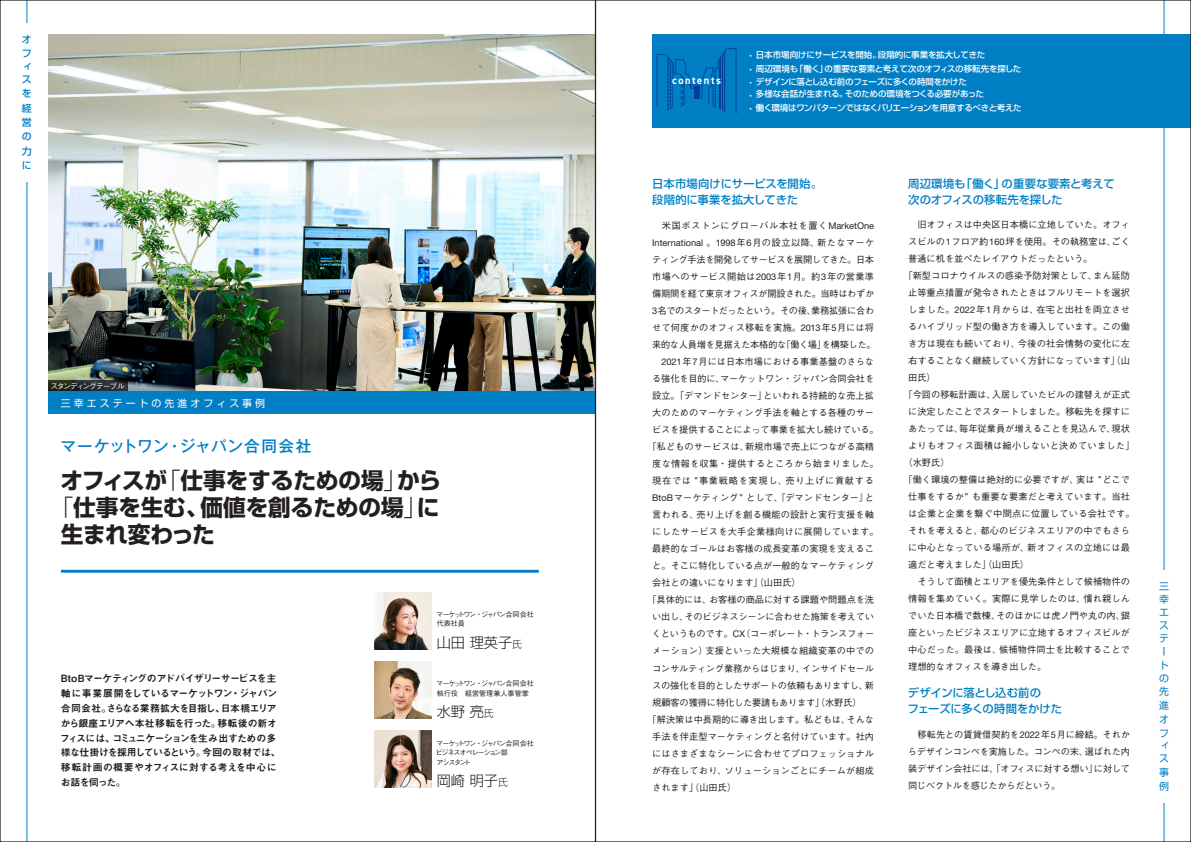
<style>
.page{position:relative;width:1191px;height:842px;background:#fff}
.page>*{position:absolute;margin:0;border:0;box-sizing:border-box;transform-origin:0 0}
.t1{font:700 22.7px "P Shin Go Pr 6 N";letter-spacing:-.01em;color:#231f20}
.t2{font:700 22.7px "P Shin Go Pr 6 N";letter-spacing:-.03em;color:#231f20}
.t3{font:500 15.6px "Gothic MB101 Pr 6 N";letter-spacing:.045em;color:#007fc5}
.t4{font:300 14.2px "P Shin Go Pr 6 N";color:#231f20}
._01_2行小見出し{font:500 11.3px/15.6px "P Shin Go Pr 6 N";letter-spacing:-.01em;color:#007fc5}
.t5{font:700 10.6px "DIN2014";letter-spacing:.145em;color:#fff}
.t6{font:9.9px/14.9px "Midashi Go Pr 6 N MB31";letter-spacing:-.045em;color:#231f20}
.t7{font:9.9px/13.2px "P Shin Go Pr 6 N";color:#007fc5}
.t8{font:9.9px "P Shin Go Pr 6 N";letter-spacing:.305em;color:#fff}
.t9{font:500 9.9px/14.4px "P Shin Go Pr 6 N";color:#007fc5;text-align:justify}
.t10{font:500 9.2px/17px "Gothic BBB Pr 6 N";color:#231f20;text-align:justify}
.t11{font:500 9.2px/17px "Gothic BBB Pr 6 N";letter-spacing:-.025em;color:#231f20}
.t12{font:500 9.2px "Gothic BBB Pr 6 N";letter-spacing:.025em;color:#231f20}
.t13{font:500 8.5px "P Shin Go Pr 6 N";letter-spacing:-.03em;color:#fff}
.t14{font:500 7.8px "Gothic BBB Pr 6 N";letter-spacing:-.145em;color:#fff}
.t15{font:500 7.1px "Gothic BBB Pr 6 N";letter-spacing:-.135em;color:#231f20}
.t16{font:500 7.1px "Gothic BBB Pr 6 N";color:#231f20}
.t17{font:500 7.1px "Gothic BBB Pr 6 N";letter-spacing:-.165em;color:#231f20}
.s1{font-weight:300}
.s2{font-size:9.9px}
.s3{font-family:"Helvetica Neue LT Std";font-weight:400}
</style>
<div class="page">
<hr style="left:27px;top:0;width:1px;height:842px;background:#007fc5">
<img style="left:48px;top:34px;width:545px;height:357px">
<hr style="left:1163px;top:0;width:1px;height:842px;background:#007fc5">
<div style="left:652px;top:34px;width:539px;height:94px;background:#007fc5"></div>
<svg style="left:656px;top:48px;width:80px;height:65px"></svg>
<hr style="left:719px;top:60px;width:1px;height:48px;background:#007fc5">
<hr style="left:720px;top:58px;width:1px;height:51px;background:#007fc5">
<hr style="left:722px;top:55px;width:1px;height:55px;background:#007fc5">
<hr style="left:724px;top:52px;width:1px;height:59px;background:#007fc5">
<hr style="left:61px;top:570px;width:478px;height:3px;background:#007fc5">
<div style="left:1151px;top:570px;width:25px;height:232px;background:#fff"></div>
<img style="left:374px;top:731px;width:57px;height:56px">
<img style="left:374px;top:662px;width:57px;height:56px">
<img style="left:374px;top:592px;width:57px;height:57px">
<div style="left:48px;top:391px;width:547px;height:23px;background:#007fc5"></div>
<svg style="left:48px;top:381px;width:80px;height:10px"></svg>
<p class="t9" style="left:22px;top:32px;width:11px;line-height:13.4px">オフィス</p>
<p class="t9" style="left:22px;top:86px;width:11px">を経営の力に</p>
<p class="t14" style="left:50px;top:380px;width:76px">スタンディングテーブル</p>
<p class="t8" style="left:61px;top:395px;width:206px">三幸エステートの先進オフィス事例</p>
<p class="t3" style="left:61px;top:433px;width:252px">マーケットワン・ジャパン合同会社</p>
<p class="t1" style="left:61px;top:462px;width:382px">オフィスが<span class="s1">「</span>仕事をするための場<span class="s1">」</span>から</p>
<p class="t1" style="left:50px;top:489px;width:390px"><span class="s1">「</span>仕事を生む、価値を創るための場<span class="s1">」</span>に</p>
<p class="t2" style="left:61px;top:516px;width:155px">生まれ変わった</p>
<p class="t6" style="left:60px;top:670px;width:222px">BtoBマーケティングのアドバイザリーサービスを主軸に事業展開をしているマーケットワン・ジャパン合同会社。さらなる業務拡大を目指し、日本橋エリアから銀座エリアへ本社移転を行った。移転後の新オフィスには、コミュニケーションを生み出すための多様な仕掛けを採用しているという。今回の取材では、移転計画の概要やオフィスに対する考えを中心にお話を伺った。</p>
<p class="t15" style="left:436px;top:609px;width:99px">マーケットワン・ジャパン合同会社</p>
<p class="t15" style="left:437px;top:618px;width:30px">代表社員</p>
<p class="t4" style="left:437px;top:630px;width:87px">山田 理英子<span class="s2">氏</span></p>
<p class="t15" style="left:436px;top:678px;width:99px">マーケットワン・ジャパン合同会社</p>
<p class="t16" style="left:437px;top:687px;width:94px">執行役　経営管理兼人事管掌</p>
<p class="t4" style="left:437px;top:699px;width:59px">水野 亮<span class="s2">氏</span></p>
<p class="t15" style="left:436px;top:738px;width:99px">マーケットワン・ジャパン合同会社</p>
<p class="t17" style="left:436px;top:747px;width:74px">ビジネスオペレーション部</p>
<p class="t15" style="left:436px;top:756px;width:36px">アシスタント</p>
<p class="t4" style="left:437px;top:769px;width:73px">岡崎 明子<span class="s2">氏</span></p>
<p class="t5" style="left:672px;top:74px;width:51px">contents</p>
<p class="t13" style="left:746px;top:48px;width:240px">・ 日本市場向けにサービスを開始。段階的に事業を拡大してきた</p>
<p class="t13" style="left:746px;top:61px;width:276px">・ 周辺環境も「働く」の重要な要素と考えて次のオフィスの移転先を探した</p>
<p class="t13" style="left:746px;top:75px;width:222px">・ デザインに落とし込む前のフェーズに多くの時間をかけた</p>
<p class="t13" style="left:746px;top:87px;width:239px">・ 多様な会話が生まれる。そのための環境をつくる必要があった</p>
<p class="t13" style="left:746px;top:101px;width:276px">・ 働く環境はワンパターンではなくバリエーションを用意するべきと考えた</p>
<p class="_01_2行小見出し" style="left:652px;top:175px;width:172px">日本市場向けにサービスを開始。段階的に事業を拡大してきた</p>
<p class="t11" style="left:652px;top:217px;width:225px">　米国ボストンにグローバル本社を置く<span class="s3">MarketOne<br>International</span> 。<span class="s3">1998</span>年<span class="s3">6</span>月の設立以降、新たなマーケティング手法を開発してサービスを展開してきた。日本市場へのサービス開始は<span class="s3">2003</span>年<span class="s3">1</span>月。約<span class="s3">3</span>年の営業準備期間を経て東京オフィスが開設された。当時はわずか<br><span class="s3">3</span>名でのスタートだったという。その後、業務拡張に合わせて何度かのオフィス移転を実施。<span class="s3">2013</span>年<span class="s3">5</span>月には将来的な人員増を見据えた本格的な「働く場」を構築した。</p>
<p class="t10" style="left:652px;top:353px;width:228px;text-align:center"><span class="s3">2021</span>年<span class="s3">7</span>月には日本市場における事業基盤のさらな<br>る強化を目的に、マーケットワン・ジャパン合同会社を設立。「デマンドセンター」といわれる持続的な売上拡大のためのマーケティング手法を軸とする各種のサービスを提供することによって事業を拡大し続けている。</p>
<p class="t10" style="left:652px;top:438px;width:228px;text-align:left;text-indent:-5px">「私どものサービスは、新規市場で売上につながる高精度な情報を収集・提供するところから始まりました。現在では ”事業戦略を実現し、売り上げに貢献する<br><span class="s3">BtoB</span>マーケティング” として、『デマンドセンター』と言われる、売り上げを創る機能の設計と実行支援を軸にしたサービスを大手企業様向けに展開しています。最終的なゴールはお客様の成長変革の実現を支えること。そこに特化している点が一般的なマーケティング会社との違いになります」（山田氏）</p>
<p class="t10" style="left:652px;top:591px;width:224px;text-indent:-5px">「具体的には、お客様の商品に対する課題や問題点を洗い出し、そのビジネスシーンに合わせた施策を考えていくというものです。<span class="s3">CX</span>（コーポレート・トランスフォーメーション）支援といった大規模な組織変革の中でのコンサルティング業務からはじまり、インサイドセールスの強化を目的としたサポートの依頼もありますし、新規顧客の獲得に特化した要請もあります」（水野氏）</p>
<p class="t10" style="left:652px;top:710px;width:223px;text-indent:-5px">「解決策は中長期的に導き出します。私どもは、そんな手法を伴走型マーケティングと名付けています。社内にはさまざまなシーンに合わせてプロフェッショナルが存在しており、ソリューションごとにチームが組成されます」（山田氏）</p>
<p class="_01_2行小見出し" style="left:908px;top:175px;width:208px">周辺環境も「働く」の重要な要素と考えて次のオフィスの移転先を探した</p>
<p class="t10" style="left:908px;top:215px;width:223px">　旧オフィスは中央区日本橋に立地していた。オフィスビルの<span class="s3">1</span>フロア約<span class="s3">160</span>坪を使用。その執務室は、ごく普通に机を並べたレイアウトだったという。</p>
<p class="t10" style="left:908px;top:266px;width:223px;text-indent:-5px">「新型コロナウイルスの感染予防対策として、まん延防止等重点措置が発令されたときはフルリモートを選択しました。<span class="s3">2022</span>年<span class="s3">1</span>月からは、在宅と出社を両立させるハイブリッド型の働き方を導入しています。この働き方は現在も続いており、今後の社会情勢の変化に左右することなく継続していく方針になっています」（山田氏）</p>
<p class="t10" style="left:903px;top:385px;width:228px">「今回の移転計画は、入居していたビルの建替えが正式</p>
<p class="t10" style="left:908px;top:402px;width:223px">に決定したことでスタートしました。移転先を探すに</p>
<p class="t10" style="left:908px;top:419px;width:223px">あたっては、毎年従業員が増えることを見込んで、現状</p>
<p class="t12" style="left:908px;top:438px;width:228px">よりもオフィス面積は縮小しないと決めていました」</p>
<p class="t10" style="left:903px;top:453px;width:48px">（水野氏）</p>
<p class="t10" style="left:908px;top:470px;width:228px;text-align:left;text-indent:-5px">「働く環境の整備は絶対的に必要ですが、実は ”どこで仕事をするか” も重要な要素だと考えています。当社は企業と企業を繋ぐ中間点に位置している会社です。それを考えると、都心のビジネスエリアの中でもさらに中心となっている場所が、新オフィスの立地には最適だと考えました」（山田氏）</p>
<p class="t10" style="left:908px;top:572px;width:223px">　そうして面積とエリアを優先条件として候補物件の情報を集めていく。実際に見学したのは、慣れ親しんでいた日本橋で数棟、そのほかには虎ノ門や丸の内、銀座といったビジネスエリアに立地するオフィスビルが中心だった。最後は、候補物件同士を比較することで理想的なオフィスを導き出した。</p>
<p class="_01_2行小見出し" style="left:907px;top:684px;width:156px">デザインに落とし込む前の<br>フェーズに多くの時間をかけた</p>
<p class="t10" style="left:908px;top:725px;width:224px">　移転先との賃貸借契約を<span class="s3">2022</span>年<span class="s3">5</span>月に締結。それからデザインコンペを実施した。コンペの末、選ばれた内装デザイン会社には、「オフィスに対する想い」に対して同じベクトルを感じたからだという。</p>
<p class="t7" style="left:1159px;top:579px;width:11px">三幸エステートの先進オフィス</p>
<p class="t7" style="left:1159px;top:764px;width:11px;line-height:14.1px">事例</p>
</div>
